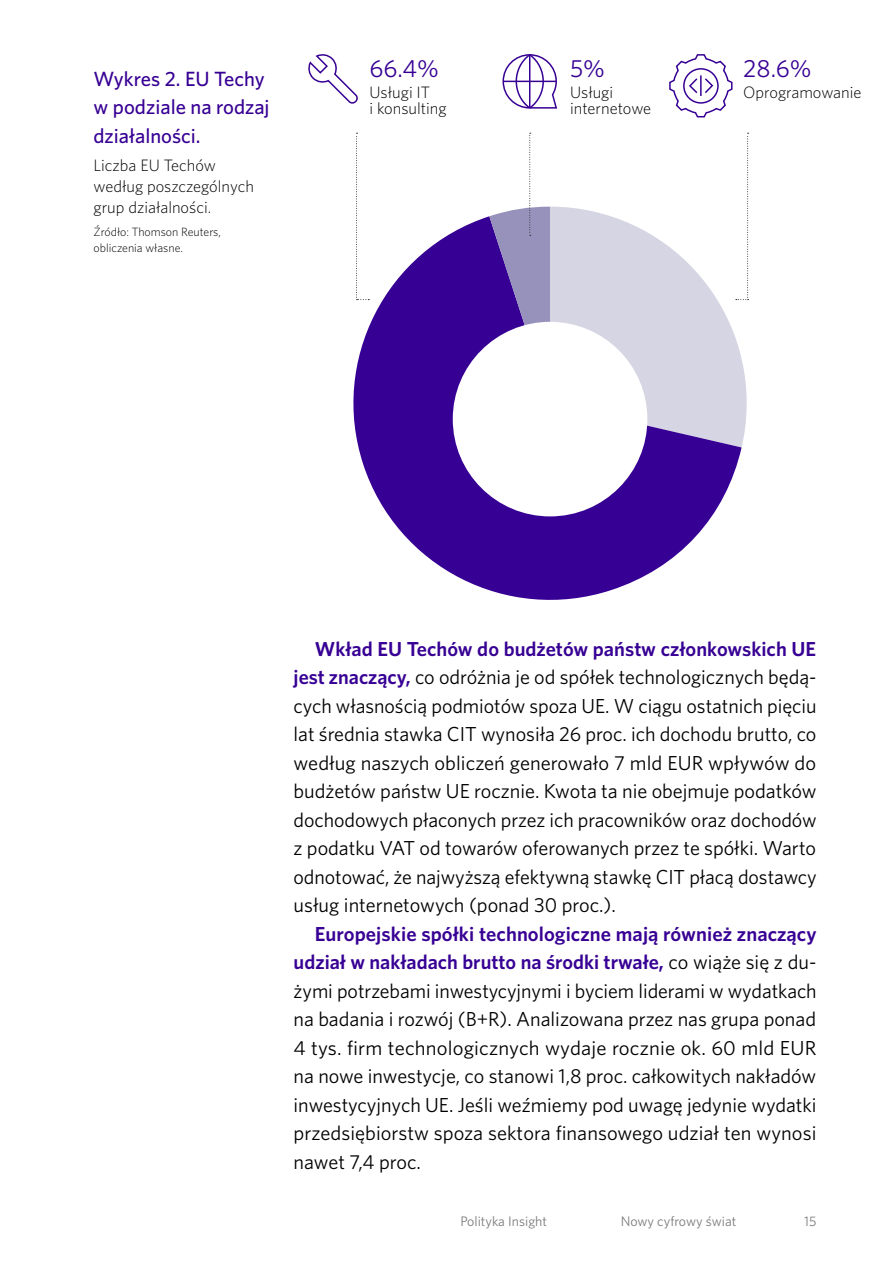
<style>
.page{position:relative;width:893px;height:1263px;background:#fff}
.page>*{position:absolute;margin:0;border:0;box-sizing:border-box;transform-origin:0 0}
.t1{font:24.75px "Whitney";color:#370094}
.t2{font:500 20.7px/28.5px "Whitney";color:#370094}
.t3{font:20.25px/28.5px "Whitney";color:#000;text-align:justify}
.t4{font:300 16.5px/21px "Whitney";color:#000}
.t5{font:13.8px "Whitney";color:#7c7c7c}
.t6{font:300 12px/15.5px "Whitney";color:#000}
.s1{font-weight:600;color:#370094}
</style>
<div class="page">
<svg style="left:308px;top:54px;width:50px;height:50px"></svg>
<svg style="left:550px;top:207px;width:199px;height:238px"></svg>
<svg style="left:353px;top:216px;width:389px;height:384px;fill:#370094"></svg>
<svg style="left:356px;top:133px;width:13px;height:167px"></svg>
<svg style="left:736px;top:133px;width:13px;height:167px"></svg>
<svg style="left:502px;top:54px;width:56px;height:55px"></svg>
<hr style="left:503px;top:81px;width:53px;height:1px;background:#370094">
<svg style="left:669px;top:54px;width:64px;height:64px"></svg>
<svg style="left:489px;top:133px;width:61px;height:210px"></svg>
<div style="left:453px;top:322px;width:194px;height:194px;background:#fff;border-radius:50%"></div>
<p class="t2" style="left:94px;top:64px;width:178px">Wykres 2. EU Techy w podziale na rodzaj działalności.</p>
<p class="t4" style="left:94px;top:154px;width:162px">Liczba EU Techów według poszczególnych grup działalności.</p>
<p class="t6" style="left:94px;top:224px;width:129px">Źródło: Thomson Reuters, obliczenia własne.</p>
<p class="t1" style="left:369px;top:52px;width:71px">66.4%</p>
<p class="t4" style="left:369px;top:83px;width:79px;line-height:16.5px">Usługi IT<br>i konsulting</p>
<p class="t1" style="left:570px;top:52px;width:36px">5%</p>
<p class="t4" style="left:570px;top:83px;width:83px;line-height:16.5px">Usługi internetowe</p>
<p class="t1" style="left:743px;top:52px;width:70px">28.6%</p>
<p class="t4" style="left:743px;top:81px;width:120px">Oprogramowanie</p>
<p class="t3" style="left:294px;top:634px;width:525px;text-indent:21px"><span class="s1">Wkład EU Techów do budżetów państw członkowskich UE jest znaczący,</span> co odróżnia je od spółek technologicznych będą&shy;cych własnością podmiotów spoza UE. W ciągu ostatnich pięciu lat średnia stawka CIT wynosiła 26 proc. ich dochodu brutto, co według naszych obliczeń generowało 7 mld EUR wpływów do budżetów państw UE rocznie. Kwota ta nie obejmuje podatków dochodowych płaconych przez ich pracowników oraz dochodów z podatku VAT od towarów oferowanych przez te spółki. Warto odnotować, że najwyższą efektywną stawkę CIT płacą dostawcy usług internetowych (ponad 30 proc.).</p>
<p class="t3" style="left:294px;top:919px;width:525px;text-indent:21px"><span class="s1">Europejskie spółki technologiczne mają również znaczący udział w nakładach brutto na środki trwałe,</span> co wiąże się z du&shy;żymi potrzebami inwestycyjnymi i byciem liderami w wydatkach na badania i rozwój (B+R). Analizowana przez nas grupa ponad 4 tys. firm technologicznych wydaje rocznie ok. 60 mld EUR na nowe inwestycje, co stanowi 1,8 proc. całkowitych nakładów inwestycyjnych UE. Jeśli weźmiemy pod uwagę jedynie wydatki przedsiębiorstw spoza sektora finansowego udział ten wynosi nawet 7,4 proc.</p>
<p class="t5" style="left:460px;top:1212px;width:88px">Polityka Insight</p>
<p class="t5" style="left:621px;top:1212px;width:117px">Nowy cyfrowy świat</p>
<p class="t5" style="left:804px;top:1212px;width:14px">15</p>
</div>
